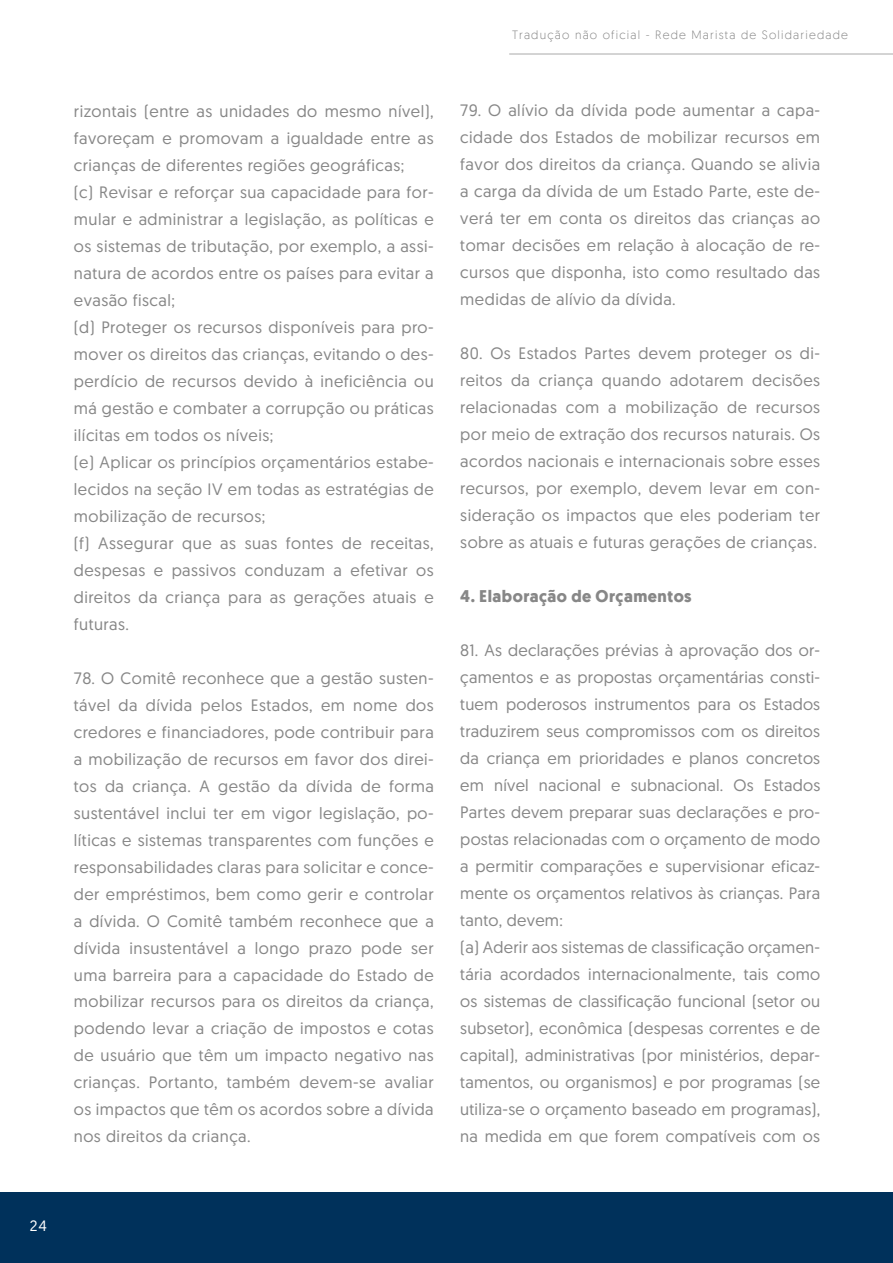
<style>
.page{position:relative;width:893px;height:1263px;background:#fff}
.page>*{position:absolute;margin:0;border:0;box-sizing:border-box;transform-origin:0 0}
.t1{font:16.5px/27px "Geomanist";letter-spacing:.03em;color:#878787;text-align:justify}
.t2{font:700 16.5px "Geomanist";letter-spacing:.03em;color:#878787}
.t3{font:15px "Geomanist";color:#fff}
.t4{font:300 12px "Geomanist";letter-spacing:.1em;color:#878787}
</style>
<div class="page">
<div style="left:0;top:1193px;width:893px;height:70px;background:#00315b"></div>
<hr style="left:509px;top:53px;width:384px;height:2px;background:#c6c6c6">
<p class="t1" style="left:74px;top:97px;width:361px;text-align:left">rizontais (entre as unidades do mesmo nível), favoreçam e promovam a igualdade entre as crianças de diferentes regiões geográficas;<br>(c) Revisar e reforçar sua capacidade para for&shy;mular e administrar a legislação, as políticas e os sistemas de tributação, por exemplo, a assi&shy;natura de acordos entre os países para evitar a evasão fiscal;<br>(d) Proteger os recursos disponíveis para pro&shy;mover os direitos das crianças, evitando o des&shy;perdício de recursos devido à ineficiência ou má gestão e combater a corrupção ou práticas ilícitas em todos os níveis;<br>(e) Aplicar os princípios orçamentários estabe&shy;lecidos na seção IV em todas as estratégias de mobilização de recursos;<br>(f) Assegurar que as suas fontes de receitas, despesas e passivos conduzam a efetivar os direitos da criança para as gerações atuais e futuras.</p>
<p class="t1" style="left:74px;top:664px;width:361px">78. O Comitê reconhece que a gestão susten&shy;tável da dívida pelos Estados, em nome dos credores e financiadores, pode contribuir para a mobilização de recursos em favor dos direi&shy;tos da criança. A gestão da dívida de forma sustentável inclui ter em vigor legislação, po&shy;líticas e sistemas transparentes com funções e responsabilidades claras para solicitar e conce&shy;der empréstimos, bem como gerir e controlar a dívida. O Comitê também reconhece que a dívida insustentável a longo prazo pode ser uma barreira para a capacidade do Estado de mobilizar recursos para os direitos da criança, podendo levar a criação de impostos e cotas de usuário que têm um impacto negativo nas crianças. Portanto, também devem-se avaliar os impactos que têm os acordos sobre a dívida nos direitos da criança.</p>
<p class="t4" style="left:512px;top:27px;width:337px">Tradução não oficial - Rede Marista de Solidariedade</p>
<p class="t1" style="left:460px;top:97px;width:361px">79. O alívio da dívida pode aumentar a capa&shy;cidade dos Estados de mobilizar recursos em favor dos direitos da criança. Quando se alivia a carga da dívida de um Estado Parte, este de&shy;verá ter em conta os direitos das crianças ao tomar decisões em relação à alocação de re&shy;cursos que disponha, isto como resultado das medidas de alívio da dívida.</p>
<p class="t1" style="left:460px;top:340px;width:361px">80. Os Estados Partes devem proteger os di&shy;reitos da criança quando adotarem decisões relacionadas com a mobilização de recursos por meio de extração dos recursos naturais. Os acordos nacionais e internacionais sobre esses recursos, por exemplo, devem levar em con&shy;sideração os impactos que eles poderiam ter sobre as atuais e futuras gerações de crianças.</p>
<p class="t2" style="left:460px;top:585px;width:233px">4. Elaboração de Orçamentos</p>
<p class="t1" style="left:460px;top:636px;width:361px;text-align:left">81. As declarações prévias à aprovação dos or&shy;çamentos e as propostas orçamentárias consti&shy;tuem poderosos instrumentos para os Estados traduzirem seus compromissos com os direitos da criança em prioridades e planos concretos em nível nacional e subnacional. Os Estados Partes devem preparar suas declarações e pro&shy;postas relacionadas com o orçamento de modo a permitir comparações e supervisionar eficaz&shy;mente os orçamentos relativos às crianças. Para tanto, devem:<br>(a) Aderir aos sistemas de classificação orçamen&shy;tária acordados internacionalmente, tais como os sistemas de classificação funcional (setor ou subsetor), econômica (despesas correntes e de capital), administrativas (por ministérios, depar&shy;tamentos, ou organismos) e por programas (se utiliza-se o orçamento baseado em programas), na medida em que forem compatíveis com os</p>
<p class="t3" style="left:30px;top:1216px;width:19px">24</p>
</div>
